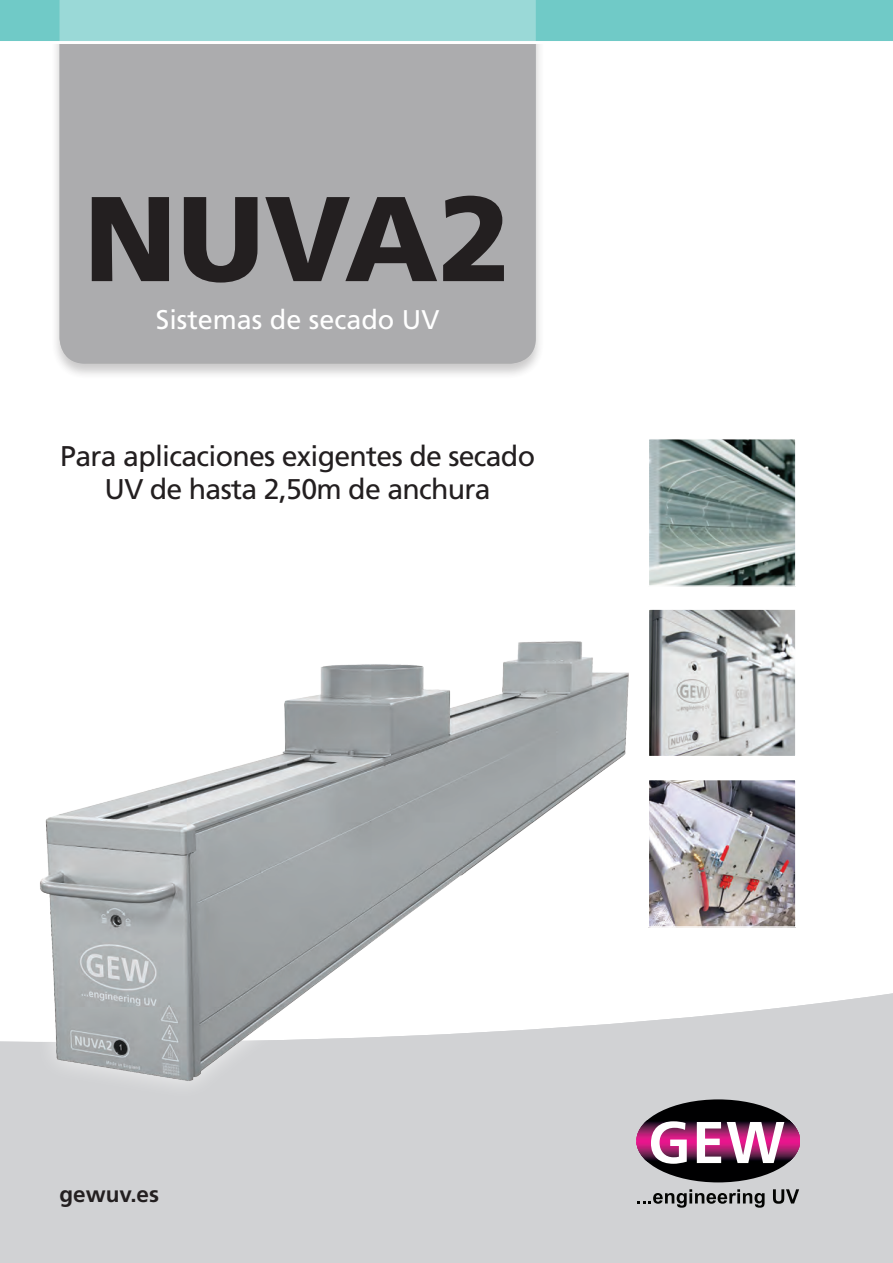
<style>
.page{position:relative;width:893px;height:1263px;background:#fff}
.page>*{position:absolute;margin:0;border:0;box-sizing:border-box;transform-origin:0 0}
.t1{font:900 120.3px "Frutiger LT";color:#231f20}
.t2{font:28.5px/33px "Frutiger LT";letter-spacing:-.025em;color:#231f20;text-align:center}
.t3{font:27px "Frutiger LT";color:#fff}
.t4{font:700 22.5px "Frutiger LT";color:#231f20}
</style>
<div class="page">
<div style="left:0;top:993px;width:893px;height:270px;background:#d1d2d4"></div>
<div style="left:20px;top:620px;width:629px;height:481px;background:#fff;opacity:.75"></div>
<img style="left:2px;top:638px;width:631px;height:454px">
<img style="left:650px;top:610px;width:144px;height:145px">
<div style="left:648px;top:608px;width:148px;height:149px;border:1px solid #fff"></div>
<img style="left:650px;top:781px;width:144px;height:145px">
<div style="left:648px;top:779px;width:148px;height:149px;border:1px solid #fff"></div>
<img style="left:650px;top:440px;width:144px;height:145px">
<div style="left:648px;top:438px;width:148px;height:149px;border:1px solid #fff"></div>
<div style="left:51px;top:0;width:494px;height:380px;background:#231f20;opacity:.3"></div>
<svg style="left:0;top:0;width:893px;height:44px;background:#79cdca"></svg>
<svg style="left:60px;top:0;width:476px;height:364px;background:#aab1b3"></svg>
<div style="left:60px;top:1185px;width:383px;height:47px;background:#d1d2d4"></div>
<svg style="left:637px;top:1189px;width:128px;height:19px;background:#959697"></svg>
<svg style="left:773px;top:1189px;width:26px;height:15px"></svg>
<svg style="left:636px;top:1162px;width:164px;height:20px;background:#535355"></svg>
<hr style="left:636px;top:1161px;width:164px;height:1px;background:#000006">
<hr style="left:636px;top:1160px;width:164px;height:1px;background:#0a060f">
<hr style="left:636px;top:1159px;width:164px;height:1px;background:#1d0a1f">
<hr style="left:636px;top:1158px;width:164px;height:1px;background:#2e1029">
<hr style="left:636px;top:1157px;width:164px;height:1px;background:#3d1734">
<hr style="left:636px;top:1156px;width:164px;height:1px;background:#4b1c3d">
<hr style="left:636px;top:1155px;width:164px;height:1px;background:#592045">
<hr style="left:636px;top:1154px;width:164px;height:1px;background:#67214d">
<hr style="left:636px;top:1153px;width:164px;height:1px;background:#752455">
<hr style="left:636px;top:1152px;width:164px;height:1px;background:#81245c">
<hr style="left:636px;top:1151px;width:164px;height:1px;background:#942365">
<hr style="left:636px;top:1150px;width:164px;height:1px;background:#a0236b">
<hr style="left:636px;top:1149px;width:164px;height:1px;background:#ac1f70">
<hr style="left:636px;top:1148px;width:164px;height:1px;background:#b71f76">
<hr style="left:636px;top:1147px;width:164px;height:1px;background:#c21c7a">
<hr style="left:636px;top:1146px;width:164px;height:1px;background:#cc197e">
<hr style="left:636px;top:1145px;width:164px;height:1px;background:#d71683">
<hr style="left:636px;top:1144px;width:164px;height:1px;background:#db1a87">
<hr style="left:636px;top:1143px;width:164px;height:1px;background:#e2168a">
<hr style="left:636px;top:1142px;width:164px;height:1px;background:#e7158c">
<hr style="left:636px;top:1141px;width:164px;height:1px;background:#e9158d">
<hr style="left:636px;top:1140px;width:164px;height:1px;background:#e9158d">
<hr style="left:636px;top:1139px;width:164px;height:1px;background:#e4168b">
<hr style="left:636px;top:1138px;width:164px;height:1px;background:#de1988">
<hr style="left:636px;top:1137px;width:164px;height:1px;background:#d51d85">
<hr style="left:636px;top:1136px;width:164px;height:1px;background:#ce1980">
<hr style="left:636px;top:1135px;width:164px;height:1px;background:#c51b7c">
<hr style="left:636px;top:1134px;width:164px;height:1px;background:#bb1e77">
<hr style="left:636px;top:1133px;width:164px;height:1px;background:#b02072">
<hr style="left:636px;top:1132px;width:164px;height:1px;background:#a4256d">
<hr style="left:636px;top:1131px;width:164px;height:1px;background:#982467">
<hr style="left:636px;top:1130px;width:164px;height:1px;background:#8c2361">
<hr style="left:636px;top:1129px;width:164px;height:1px;background:#7e245a">
<hr style="left:636px;top:1128px;width:164px;height:1px;background:#712352">
<hr style="left:636px;top:1127px;width:164px;height:1px;background:#5e2148">
<hr style="left:636px;top:1126px;width:164px;height:1px;background:#501d40">
<hr style="left:636px;top:1125px;width:164px;height:1px;background:#421838">
<hr style="left:636px;top:1124px;width:164px;height:1px;background:#33122d">
<hr style="left:636px;top:1123px;width:164px;height:1px;background:#220a23">
<hr style="left:636px;top:1122px;width:164px;height:1px;background:#100315">
<hr style="left:636px;top:1121px;width:164px;height:1px;background:#020008">
<hr style="left:636px;top:1120px;width:164px;height:1px;background:#000002">
<svg style="left:636px;top:1099px;width:164px;height:21px;background:#535455"></svg>
<svg style="left:727px;top:1122px;width:57px;height:41px"></svg>
<svg style="left:697px;top:1122px;width:24px;height:41px"></svg>
<svg style="left:651px;top:1121px;width:36px;height:43px"></svg>
<p class="t1" style="left:84px;top:166px;width:430px">NUVA2</p>
<p class="t3" style="left:156px;top:303px;width:285px">Sistemas de secado UV</p>
<p class="t2" style="left:60px;top:439px;width:476px">Para aplicaciones exigentes de secado<br>UV de hasta 2,50m de anchura</p>
<p class="t4" style="left:60px;top:1181px;width:101px">gewuv.es</p>
<p class="t4" style="left:68px;top:1190px;width:122px">gewuv.com</p>
</div>
